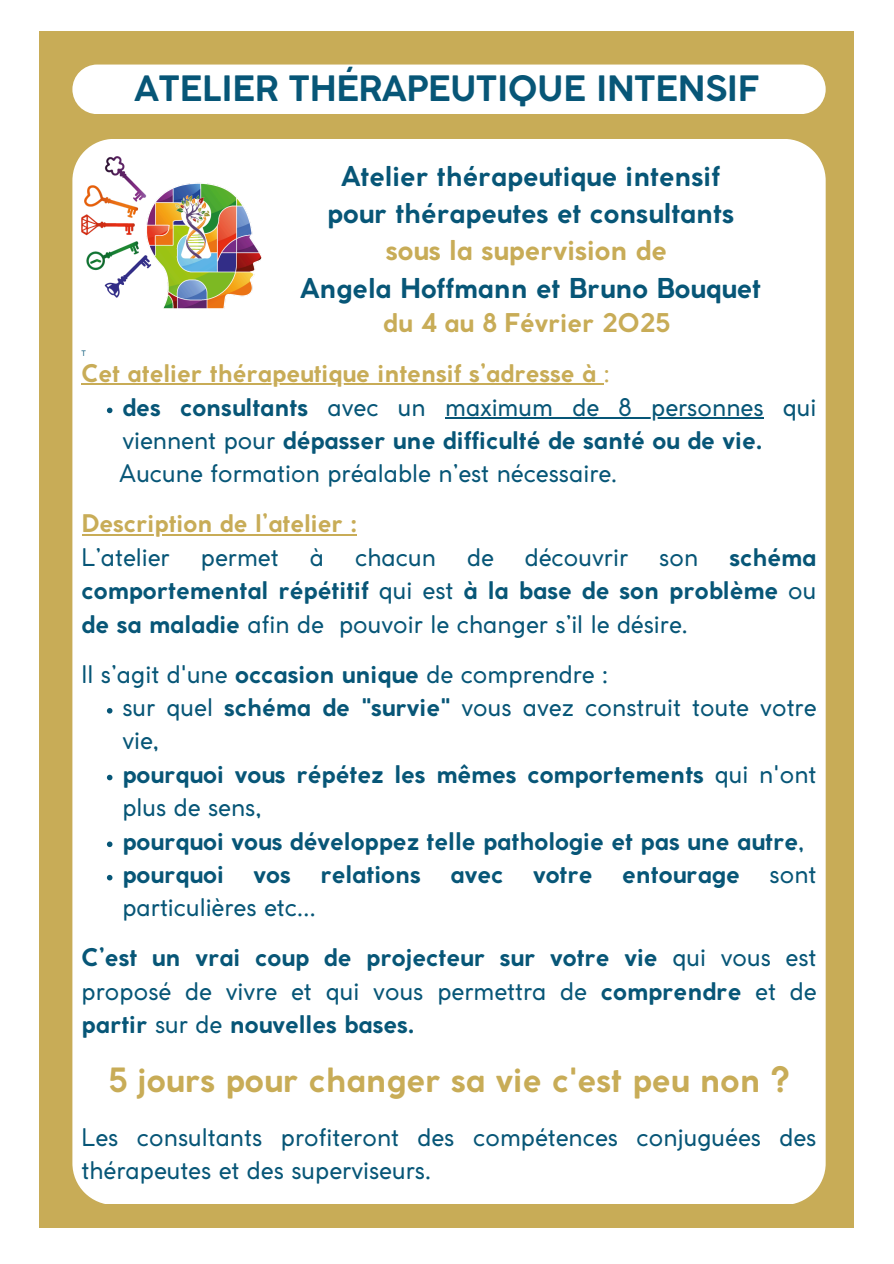
<style>
.page{position:relative;width:894px;height:1264px;background:#fff}
.page>*{position:absolute;margin:0;border:0;box-sizing:border-box;transform-origin:0 0}
.t1{font:700 34.5px "Coco Gothic";color:#075677}
.t2{font:700 33px "Coco Gothic";color:#c8ac57}
.t3{font:700 27px/37.2px "Coco Gothic";color:#075677;text-align:center}
.t4{font:700 25.5px "Coco Gothic";color:#c8ac57}
.t5{font:700 24px/33.3px "Coco Gothic";color:#075677}
.t6{font:24px/33.3px "Coco Gothic";color:#075677}
.t7{font:700 24px "Coco Gothic";color:#c8ac57}
.t8{font:7.35px "Coco Gothic";color:#075677}
.s1{color:#c8ac57}
.s2{font-weight:400}
.s3{font-weight:700}
</style>
<div class="page">
<div style="left:39px;top:31px;width:815px;height:1196px;background:#c8ac57"></div>
<div style="left:72px;top:65px;width:753px;height:49px;background:#fff;border-radius:25px"></div>
<div style="left:72px;top:139px;width:753px;height:1064px;background:#fff"></div>
<img style="left:81px;top:139px;width:180px;height:170px">
<hr style="left:81px;top:383px;width:522px;height:2px;background:#c8ac57">
<svg style="left:107px;top:407px;width:5px;height:6px"></svg>
<hr style="left:445px;top:417px;width:318px;height:2px;background:#075677">
<hr style="left:81px;top:533px;width:275px;height:2px;background:#c8ac57">
<svg style="left:107px;top:708px;width:5px;height:5px"></svg>
<svg style="left:107px;top:774px;width:5px;height:6px"></svg>
<svg style="left:107px;top:841px;width:5px;height:6px"></svg>
<svg style="left:107px;top:874px;width:5px;height:6px"></svg>
<h1 class="t1" style="left:134px;top:75px;width:626px">ATELIER THÉRAPEUTIQUE INTENSIF</h1>
<p class="t3" style="left:300px;top:160px;width:462px">Atelier thérapeutique intensif<br>pour thérapeutes et consultants <span class="s1">sous la supervision de<br></span>Angela Hoffmann et Bruno Bouquet</p>
<p class="t4" style="left:383px;top:313px;width:288px">du 4 au 8 Février 2025</p>
<p class="t8" style="left:81px;top:350px;width:6px">T</p>
<h3 class="t7" style="left:81px;top:364px;width:529px">Cet atelier thérapeutique intensif s’adresse à <span class="s2">:</span></h3>
<p class="t5" style="left:122px;top:392px;width:305px">des consultants <span class="s2">avec un</span></p>
<p class="t5" style="left:122px;top:392px;width:695px;text-indent:322px"><span class="s2">maximum de 8 personnes qui viennent pour</span> dépasser une difficulté de santé ou de vie.</p>
<p class="t6" style="left:119px;top:459px;width:500px">Aucune formation préalable n’est nécessaire.</p>
<p class="t7" style="left:81px;top:514px;width:276px">Description de l’atelier :</p>
<p class="t6" style="left:81px;top:542px;width:90px">L’atelier</p>
<p class="t6" style="left:201px;top:542px;width:79px">permet</p>
<p class="t6" style="left:309px;top:542px;width:7px">à</p>
<p class="t6" style="left:355px;top:542px;width:82px">chacun</p>
<p class="t6" style="left:467px;top:542px;width:28px">de</p>
<p class="t6" style="left:524px;top:542px;width:105px">découvrir</p>
<p class="t6" style="left:659px;top:542px;width:41px">son</p>
<p class="t5" style="left:81px;top:542px;width:736px;text-align:justify;text-indent:647px">schéma comportemental répétitif <span class="s2">qui est</span> à la base de son problème <span class="s2">ou </span>de sa maladie <span class="s2">afin de pouvoir le changer s’il le désire.</span></p>
<p class="t6" style="left:81px;top:659px;width:528px">Il s’agit d'une <span class="s3">occasion unique</span> de comprendre :</p>
<p class="t6" style="left:122px;top:692px;width:695px">sur quel <span class="s3">schéma de "survie"</span> vous avez construit toute votre vie,</p>
<p class="t5" style="left:122px;top:759px;width:695px">pourquoi vous répétez les mêmes comportements <span class="s2">qui n'ont plus de sens,</span></p>
<p class="t5" style="left:122px;top:826px;width:683px">pourquoi vous développez telle pathologie et pas une autre<span class="s2">,</span></p>
<p class="t5" style="left:122px;top:859px;width:695px">pourquoi vos relations avec votre entourage <span class="s2">sont particulières etc...</span></p>
<p class="t5" style="left:81px;top:943px;width:736px;text-align:justify">C’est un vrai coup de projecteur sur votre vie <span class="s2">qui vous est proposé de vivre et qui vous permettra de</span> comprendre <span class="s2">et de </span>partir <span class="s2">sur de</span> nouvelles bases.</p>
<p class="t2" style="left:108px;top:1067px;width:682px">5 jours pour changer sa vie c'est peu non ?</p>
<h2 class="t6" style="left:81px;top:1122px;width:736px">Les consultants profiteront des compétences conjuguées des thérapeutes et des superviseurs.</h2>
</div>
